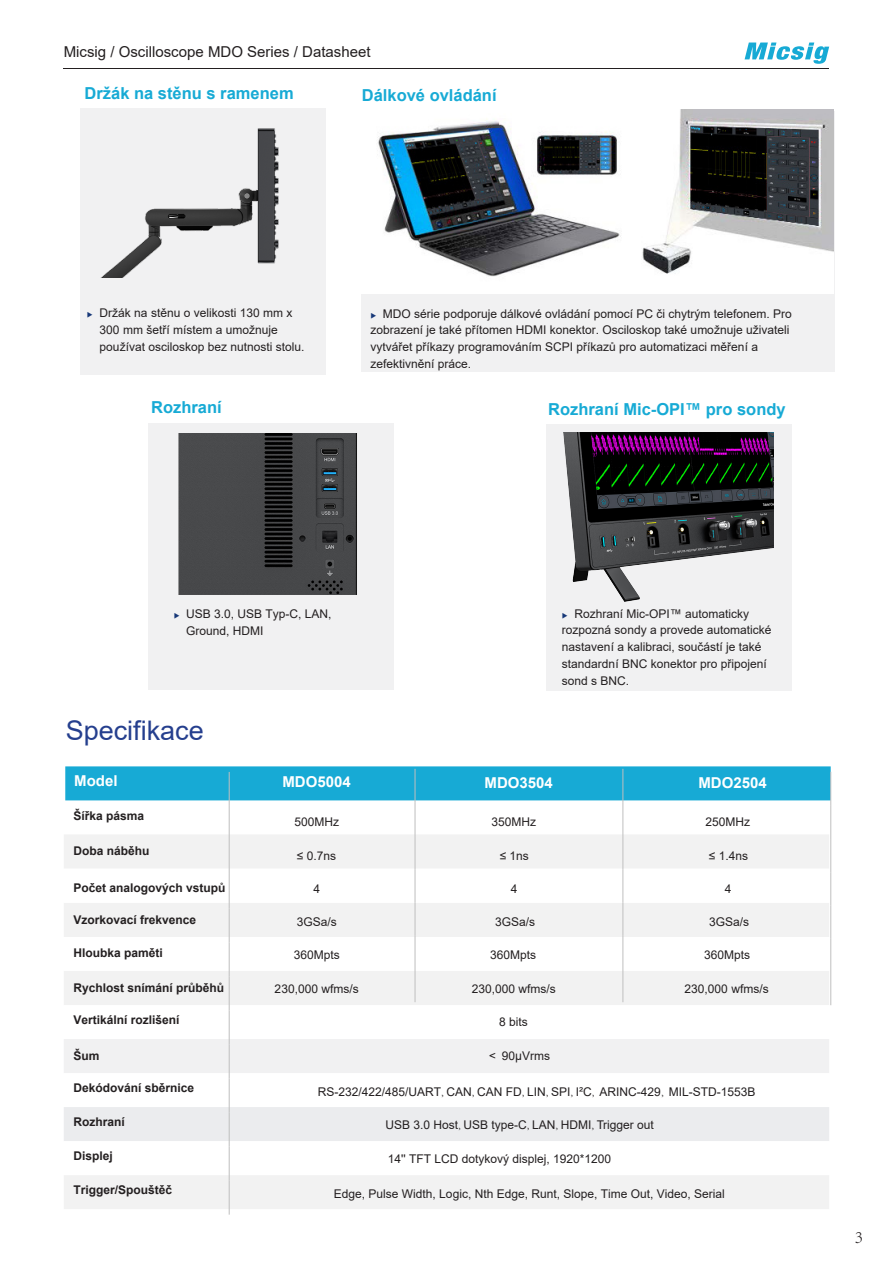
<style>
.page{position:relative;width:893px;height:1263px;background:#fff}
.page>*{position:absolute;margin:0;border:0;box-sizing:border-box;transform-origin:0 0}
.t1{font:27px "Arial";color:#253f8e}
.t2{font:300 18px "Adobe Song Std";color:#231f20}
.t3{font:700 16.5px "Arial";color:#17aad5}
.t4{font:15px "Arial";color:#231f20}
.t5{font:700 15px "Arial";color:#fff}
.t6{font:12px/16.8px "Arial";color:#231f20}
.t7{font:700 12px "Arial";color:#231f20}
.s1{font-family:"Source Han Sans CN";font-size:6px;color:#173878}
.s2{font-family:"Harmony OS Sans SC"}
.s3{font-family:"Adobe Song Std";font-weight:300}
</style>
<div class="page">
<div style="left:547px;top:424px;width:245px;height:267px;background:#f1f1f2"></div>
<div style="left:149px;top:423px;width:245px;height:266px;background:#f1f1f2"></div>
<div style="left:81px;top:108px;width:245px;height:266px;background:#f1f1f2"></div>
<div style="left:362px;top:111px;width:473px;height:260px;background:#f1f1f2"></div>
<hr style="left:64px;top:68px;width:765px;height:1px;background:#231f20">
<svg style="left:745px;top:43px;width:84px;height:21px"></svg>
<img style="left:362px;top:109px;width:472px;height:184px">
<img style="left:564px;top:433px;width:209px;height:168px">
<div style="left:65px;top:766px;width:766px;height:34px;background:#17aad5"></div>
<div style="left:64px;top:834px;width:765px;height:34px;background:#f2f2f2"></div>
<svg style="left:64px;top:903px;width:765px;height:306px;fill:#f2f2f2"></svg>
<svg style="left:64px;top:937px;width:765px;height:34px"></svg>
<svg style="left:64px;top:1039px;width:765px;height:136px"></svg>
<hr style="left:229px;top:1044px;width:1px;height:34px;background:#bfbfbf">
<hr style="left:229px;top:1078px;width:1px;height:34px;background:#bfbfbf">
<hr style="left:229px;top:1112px;width:1px;height:34px;background:#bfbfbf">
<hr style="left:229px;top:1146px;width:1px;height:34px;background:#bfbfbf">
<hr style="left:229px;top:1180px;width:1px;height:34px;background:#bfbfbf">
<hr style="left:229px;top:772px;width:1px;height:34px;background:#bfbfbf">
<hr style="left:229px;top:806px;width:1px;height:34px;background:#bfbfbf">
<hr style="left:229px;top:840px;width:1px;height:34px;background:#bfbfbf">
<hr style="left:229px;top:874px;width:1px;height:34px;background:#bfbfbf">
<hr style="left:229px;top:908px;width:1px;height:34px;background:#bfbfbf">
<hr style="left:229px;top:942px;width:1px;height:34px;background:#bfbfbf">
<hr style="left:229px;top:976px;width:1px;height:34px;background:#bfbfbf">
<hr style="left:229px;top:1010px;width:1px;height:34px;background:#bfbfbf">
<img style="left:102px;top:128px;width:177px;height:149px">
<img style="left:148px;top:434px;width:209px;height:160px">
<hr style="left:415px;top:769px;width:1px;height:34px;background:#bfbfbf">
<hr style="left:415px;top:836px;width:1px;height:33px;background:#bfbfbf">
<hr style="left:415px;top:869px;width:1px;height:33px;background:#bfbfbf">
<hr style="left:415px;top:902px;width:1px;height:34px;background:#bfbfbf">
<hr style="left:415px;top:936px;width:1px;height:33px;background:#bfbfbf">
<hr style="left:415px;top:969px;width:1px;height:33px;background:#bfbfbf">
<hr style="left:415px;top:803px;width:1px;height:33px;background:#bfbfbf">
<hr style="left:623px;top:769px;width:1px;height:34px;background:#bfbfbf">
<hr style="left:830px;top:772px;width:1px;height:34px;background:#bfbfbf">
<hr style="left:623px;top:803px;width:1px;height:33px;background:#bfbfbf">
<hr style="left:830px;top:806px;width:1px;height:33px;background:#bfbfbf">
<hr style="left:623px;top:836px;width:1px;height:33px;background:#bfbfbf">
<hr style="left:830px;top:839px;width:1px;height:33px;background:#bfbfbf">
<hr style="left:623px;top:869px;width:1px;height:33px;background:#bfbfbf">
<hr style="left:830px;top:872px;width:1px;height:33px;background:#bfbfbf">
<hr style="left:623px;top:902px;width:1px;height:34px;background:#bfbfbf">
<hr style="left:830px;top:905px;width:1px;height:34px;background:#bfbfbf">
<hr style="left:623px;top:936px;width:1px;height:33px;background:#bfbfbf">
<hr style="left:830px;top:939px;width:1px;height:33px;background:#bfbfbf">
<hr style="left:623px;top:969px;width:1px;height:33px;background:#bfbfbf">
<hr style="left:830px;top:972px;width:1px;height:33px;background:#bfbfbf">
<p class="t4" style="left:64px;top:42px;width:308px">Micsig / Oscilloscope MDO Series / Datasheet</p>
<h3 class="t3" style="left:85px;top:81px;width:211px">Držák na stěnu s ramenem</h3>
<h3 class="t3" style="left:362px;top:84px;width:136px">Dálkové ovládání</h3>
<p class="t6" style="left:100px;top:304px;width:206px;text-indent:-13px"><span class="s1">▶</span> Držák na stěnu o velikosti 130 mm x<br>300 mm šetří místem a umožnuje používat osciloskop bez nutnosti stolu.</p>
<h3 class="t3" style="left:151px;top:395px;width:72px">Rozhraní</h3>
<p class="t6" style="left:370px;top:305px;width:423px"><span class="s1">▶</span> MDO série podporuje dálkové ovládání pomocí PC či chytrým telefonem. Pro zobrazení je také přítomen HDMI konektor. Osciloskop také umožnuje uživateli vytvářet příkazy programováním SCPI příkazů pro automatizaci měření a zefektivnění práce.</p>
<h3 class="t3" style="left:548px;top:398px;width:239px">Rozhraní Mic-OPI™ pro sondy</h3>
<p class="t6" style="left:186px;top:605px;width:147px;text-indent:-12px"><span class="s1">▶</span> USB 3.0, USB Typ-C, LAN,<br>Ground, HDMI</p>
<p class="t6" style="left:562px;top:605px;width:211px"><span class="s1">▶</span> Rozhraní Mic-OPI™ automaticky rozpozná sondy a provede automatické nastavení a kalibraci, součástí je také standardní BNC konektor pro připojení sond s BNC.</p>
<h1 class="t1" style="left:66px;top:712px;width:140px">Specifikace</h1>
<p class="t5" style="left:74px;top:770px;width:45px">Model</p>
<p class="t7" style="left:73px;top:807px;width:72px">Šířka pásma</p>
<p class="t7" style="left:73px;top:842px;width:78px">Doba náběhu</p>
<p class="t7" style="left:73px;top:879px;width:154px">Počet analogových vstupů</p>
<p class="t7" style="left:73px;top:911px;width:124px">Vzorkovací frekvence</p>
<p class="t7" style="left:73px;top:944px;width:91px">Hloubka paměti</p>
<p class="t7" style="left:73px;top:979px;width:152px">Rychlost snímání průběhů</p>
<p class="t7" style="left:73px;top:1012px;width:108px">Vertikální rozlišení</p>
<p class="t7" style="left:73px;top:1047px;width:28px">Šum</p>
<p class="t5" style="left:282px;top:772px;width:70px">MDO5004</p>
<p class="t5" style="left:485px;top:772px;width:70px">MDO3504</p>
<p class="t5" style="left:698px;top:772px;width:70px">MDO2504</p>
<p class="t6" style="left:294px;top:814px;width:46px">500MHz</p>
<p class="t6" style="left:491px;top:814px;width:46px">350MHz</p>
<p class="t6" style="left:705px;top:814px;width:46px">250MHz</p>
<p class="t6" style="left:297px;top:847px;width:41px">≤ 0.7ns</p>
<p class="t6" style="left:500px;top:847px;width:31px">≤ 1ns</p>
<p class="t6" style="left:709px;top:847px;width:41px">≤ 1.4ns</p>
<p class="t6" style="left:313px;top:880px;width:8px">4</p>
<p class="t6" style="left:511px;top:880px;width:8px">4</p>
<p class="t6" style="left:725px;top:880px;width:8px">4</p>
<p class="t6" style="left:297px;top:913px;width:42px">3GSa/s</p>
<p class="t6" style="left:495px;top:913px;width:42px">3GSa/s</p>
<p class="t6" style="left:709px;top:913px;width:42px">3GSa/s</p>
<p class="t6" style="left:294px;top:946px;width:48px">360Mpts</p>
<p class="t6" style="left:490px;top:946px;width:48px">360Mpts</p>
<p class="t6" style="left:704px;top:946px;width:48px">360Mpts</p>
<p class="t6" style="left:275px;top:980px;width:86px">230,000 wfms/s</p>
<p class="t6" style="left:472px;top:980px;width:86px">230,000 wfms/s</p>
<p class="t6" style="left:685px;top:980px;width:86px">230,000 wfms/s</p>
<p class="t6" style="left:499px;top:1013px;width:30px">8 bits</p>
<p class="t6" style="left:486px;top:1048px;width:65px"><span class="s2">＜</span> 90μVrms</p>
<p class="t7" style="left:73px;top:1080px;width:122px">Dekódování sběrnice</p>
<p class="t6" style="left:318px;top:1083px;width:439px">RS-232/422/485/UART<span class="s3">,</span> CAN<span class="s3">,</span> CAN FD<span class="s3">,</span> LIN<span class="s3">,</span> SPI<span class="s3">,</span> I²C<span class="s3">,</span> ARINC-429<span class="s3">,</span> MIL-STD-1553B</p>
<p class="t7" style="left:73px;top:1114px;width:53px">Rozhraní</p>
<p class="t6" style="left:385px;top:1117px;width:270px">USB 3.0 Host<span class="s3">,</span> USB type-C<span class="s3">,</span> LAN<span class="s3">,</span> HDMI<span class="s3">,</span> Trigger out</p>
<p class="t7" style="left:73px;top:1148px;width:41px">Displej</p>
<p class="t6" style="left:388px;top:1150px;width:225px">14'' TFT LCD dotykový displej, 1920*1200</p>
<p class="t7" style="left:73px;top:1182px;width:100px">Trigger/Spouštěč</p>
<p class="t6" style="left:334px;top:1185px;width:392px">Edge, Pulse Width, Logic, Nth Edge, Runt, Slope, Time Out, Video, Serial</p>
<h2 class="t2" style="left:855px;top:1227px;width:10px">3</h2>
</div>
